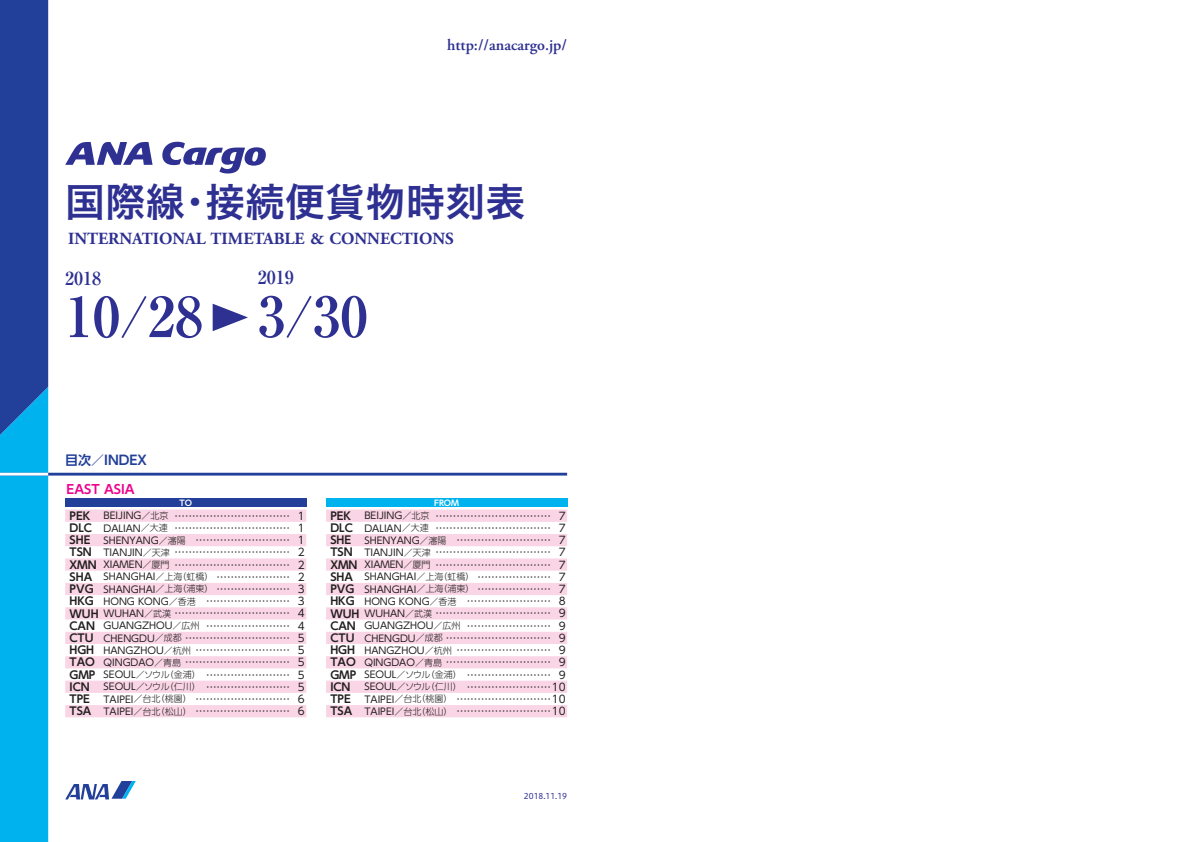
<style>
.page{position:relative;width:1191px;height:842px;background:#fff}
.page>*{position:absolute;margin:0;border:0;box-sizing:border-box;transform-origin:0 0}
.t1{font:700 55px "Ryumin Pr 6";color:#2e3092}
.t2{font:40px "Hiragino UD Sans Std W6";color:#2e3092}
.t3{font:700 18px "Ryumin Pr 6";color:#2e3092}
.t4{font:700 17px "Adobe Garamond Pro";color:#2e3092}
.t5{font:600 16px "Adobe Garamond Pro";color:#2e3092}
.t6{font:700 13px "UD Shin Go Pr 6 De";color:#223f99}
.t7{font:700 12.5px "UD Shin Go Pr 6 De";color:#ed028c}
.t8{font:700 10.8px "UD Shin Go Pr 6 De";color:#231f20}
.t9{font:10.5px/12.2px "UD Shin Go Pr 6";color:#231f20;text-align:justify}
.t10{font:9.5px/12.2px "UD Shin Go Pr 6";color:#231f20}
.t11{font:8px "Hiragino UD Sans Std W4";color:#2e3092}
.t12{font:700 8px "UD Shin Go Pr 6 De";color:#fff}
.s1{font-size:9.5px}
.s2{font-weight:300;font-size:9px}
.s3{font-family:"UD Shin Go Pr 6 De";font-weight:700;font-size:10.8px}
.s4{font-size:10.5px}
</style>
<div class="page">
<svg style="left:0;top:0;width:48px;height:842px;background:#107ac4"></svg>
<svg style="left:65px;top:142px;width:201px;height:31px"></svg>
<svg style="left:65px;top:781px;width:71px;height:18px"></svg>
<hr style="left:0;top:473px;width:567px;height:3px;background:#223f99">
<hr style="left:0;top:473px;width:48px;height:3px;background:#fff">
<div style="left:65px;top:498px;width:241px;height:9px;background:#223f99"></div>
<div style="left:326px;top:498px;width:241px;height:9px;background:#00b3ef"></div>
<svg style="left:65px;top:510px;width:241px;height:207px;fill:#fadae8"></svg>
<svg style="left:326px;top:510px;width:241px;height:207px;fill:#fadae8"></svg>
<h3 class="t5" style="left:447px;top:36px;width:122px">http://anacargo.jp/</h3>
<h2 class="t2" style="left:65px;top:171px;width:461px">国際線・接続便貨物時刻表</h2>
<h3 class="t4" style="left:68px;top:228px;width:387px">INTERNATIONAL TIMETABLE &amp; CONNECTIONS</h3>
<h3 class="t3" style="left:258px;top:263px;width:37px">2019</h3>
<h3 class="t3" style="left:65px;top:263px;width:37px">2018</h3>
<h1 class="t1" style="left:65px;top:273px;width:304px">10/28▲3/30</h1>
<p class="t6" style="left:65px;top:449px;width:83px">目次／INDEX</p>
<p class="t7" style="left:67px;top:480px;width:70px">EAST ASIA</p>
<p class="t12" style="left:179px;top:496px;width:14px">TO</p>
<p class="t12" style="left:434px;top:496px;width:26px">FROM</p>
<p class="t8" style="left:69px;top:507px;width:22px">PEK</p>
<p class="t9" style="left:69px;top:509px;width:237px;text-align:right"><span class="s1">BEIJING</span><span class="s2">／北京</span> …………………………… 1<br><span class="s3">DLC</span> <span class="s1">DALIAN</span><span class="s2">／大連</span> …………………………… 1</p>
<p class="t8" style="left:69px;top:531px;width:22px">SHE</p>
<p class="t9" style="left:69px;top:534px;width:237px;text-indent:34px"><span class="s1">SHENYANG</span><span class="s2">／瀋陽</span> ……………………… 1<br><span class="s3">TSN</span> <span class="s1">TIANJIN</span><span class="s2">／天津</span> …………………………… 2<br><span class="s3">XMN</span> <span class="s1">XIAMEN</span><span class="s2">／厦門</span> …………………………… 2</p>
<p class="t10" style="left:69px;top:570px;width:237px"><span class="s3">SHA</span> SHANGHAI<span class="s2">／上海（虹橋）</span> <span class="s4">………………… 2<br></span><span class="s3">PVG</span> SHANGHAI<span class="s2">／上海（浦東）</span> <span class="s4">………………… 3</span></p>
<p class="t9" style="left:69px;top:595px;width:237px"><span class="s3">HKG</span> <span class="s1">HONG KONG</span><span class="s2">／香港</span> …………………… 3<br><span class="s3">WUH</span> <span class="s1">WUHAN</span><span class="s2">／武漢</span> …………………………… 4</p>
<p class="t10" style="left:69px;top:619px;width:237px"><span class="s3">CAN</span> GUANGZHOU<span class="s2">／広州</span> <span class="s4">…………………… 4</span></p>
<p class="t9" style="left:69px;top:631px;width:237px"><span class="s3">CTU</span> <span class="s1">CHENGDU</span><span class="s2">／成都</span> ………………………… 5<br><span class="s3">HGH</span> <span class="s1">HANGZHOU</span><span class="s2">／杭州</span> ……………………… 5<br><span class="s3">TAO</span> <span class="s1">QINGDAO</span><span class="s2">／青島</span> ………………………… 5<br><span class="s3">GMP</span> <span class="s1">SEOUL</span><span class="s2">／ソウル（金浦）</span> …………………… 5</p>
<p class="t8" style="left:69px;top:678px;width:22px">ICN</p>
<p class="t9" style="left:103px;top:680px;width:203px"><span class="s1">SEOUL</span><span class="s2">／ソウル（仁川）</span> …………………… 5</p>
<p class="t8" style="left:69px;top:690px;width:22px">TPE</p>
<p class="t9" style="left:103px;top:692px;width:203px"><span class="s1">TAIPEI</span><span class="s2">／台北（桃園）</span> ……………………… 6</p>
<p class="t8" style="left:69px;top:702px;width:23px">TSA</p>
<p class="t9" style="left:103px;top:705px;width:203px"><span class="s1">TAIPEI</span><span class="s2">／台北（松山）</span> ……………………… 6</p>
<p class="t8" style="left:330px;top:507px;width:22px">PEK</p>
<p class="t9" style="left:330px;top:509px;width:237px;text-align:right"><span class="s1">BEIJING</span><span class="s2">／北京</span> …………………………… 7<br><span class="s3">DLC</span> <span class="s1">DALIAN</span><span class="s2">／大連</span> …………………………… 7</p>
<p class="t8" style="left:330px;top:531px;width:22px">SHE</p>
<p class="t9" style="left:330px;top:534px;width:237px;text-indent:34px"><span class="s1">SHENYANG</span><span class="s2">／瀋陽</span> ……………………… 7<br><span class="s3">TSN</span> <span class="s1">TIANJIN</span><span class="s2">／天津</span> …………………………… 7<br><span class="s3">XMN</span> <span class="s1">XIAMEN</span><span class="s2">／厦門</span> …………………………… 7</p>
<p class="t10" style="left:330px;top:570px;width:237px"><span class="s3">SHA</span> SHANGHAI<span class="s2">／上海（虹橋）</span> <span class="s4">………………… 7<br></span><span class="s3">PVG</span> SHANGHAI<span class="s2">／上海（浦東）</span> <span class="s4">………………… 7</span></p>
<p class="t9" style="left:330px;top:595px;width:237px"><span class="s3">HKG</span> <span class="s1">HONG KONG</span><span class="s2">／香港</span> …………………… 8<br><span class="s3">WUH</span> <span class="s1">WUHAN</span><span class="s2">／武漢</span> …………………………… 9</p>
<p class="t10" style="left:330px;top:619px;width:237px"><span class="s3">CAN</span> GUANGZHOU<span class="s2">／広州</span> <span class="s4">…………………… 9</span></p>
<p class="t9" style="left:330px;top:631px;width:237px"><span class="s3">CTU</span> <span class="s1">CHENGDU</span><span class="s2">／成都</span> ………………………… 9<br><span class="s3">HGH</span> <span class="s1">HANGZHOU</span><span class="s2">／杭州</span> ……………………… 9<br><span class="s3">TAO</span> <span class="s1">QINGDAO</span><span class="s2">／青島</span> ………………………… 9<br><span class="s3">GMP</span> <span class="s1">SEOUL</span><span class="s2">／ソウル（金浦）</span> …………………… 9</p>
<p class="t8" style="left:330px;top:678px;width:22px">ICN</p>
<p class="t9" style="left:364px;top:680px;width:203px"><span class="s1">SEOUL</span><span class="s2">／ソウル（仁川）</span> ……………………10</p>
<p class="t8" style="left:330px;top:690px;width:22px">TPE</p>
<p class="t9" style="left:364px;top:692px;width:203px"><span class="s1">TAIPEI</span><span class="s2">／台北（桃園）</span> ………………………10</p>
<p class="t8" style="left:330px;top:702px;width:23px">TSA</p>
<p class="t9" style="left:364px;top:705px;width:203px"><span class="s1">TAIPEI</span><span class="s2">／台北（松山）</span> ………………………10</p>
<p class="t11" style="left:524px;top:789px;width:45px">2018.11.19</p>
</div>
